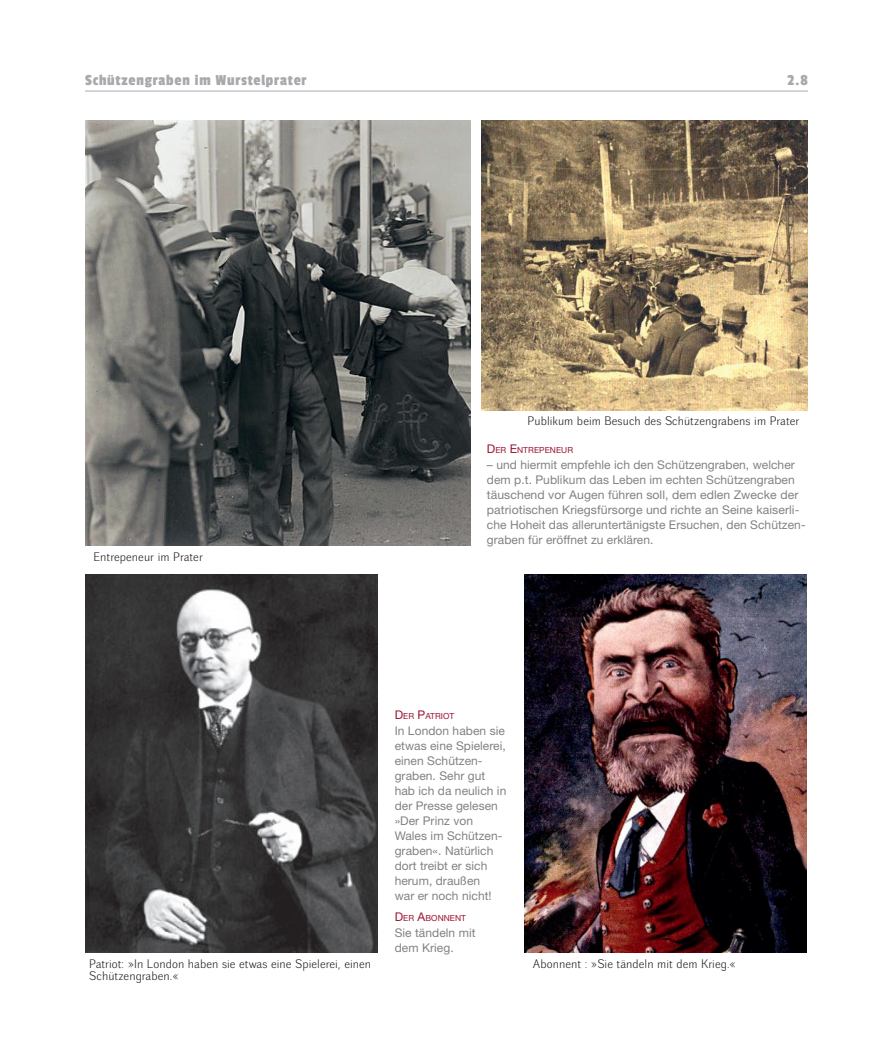
<style>
.page{position:relative;width:893px;height:1063px;background:#fff}
.page>*{position:absolute;margin:0;border:0;box-sizing:border-box;transform-origin:0 0}
.t1{font:16.05px "Passion One";letter-spacing:.05em;color:#a8a9ad}
.t2{font:12px/15px "Helvetica Neue";letter-spacing:.005em;color:#808285}
.t3{font:12px "Walbaum Grotesk 32 Pro";letter-spacing:.005em;color:#231f20}
.t4{font:8.4px "Helvetica Neue";letter-spacing:.005em;color:#9e1633}
.s1{font-size:12px}
</style>
<div class="page">
<hr style="left:85px;top:91px;width:723px;height:1px;background:#a8a9ad">
<img style="left:85px;top:120px;width:385px;height:426px">
<img style="left:481px;top:121px;width:327px;height:290px">
<img style="left:524px;top:574px;width:283px;height:378px">
<img style="left:85px;top:574px;width:293px;height:378px">
<h1 class="t1" style="left:85px;top:72px;width:223px">schützengraben im Wurstelprater</h1>
<h1 class="t1" style="left:787px;top:72px;width:22px">2.8</h1>
<p class="t3" style="left:528px;top:414px;width:273px">Publikum beim Besuch des Schützengrabens im Prater</p>
<p class="t3" style="left:94px;top:550px;width:111px">Entrepeneur im Prater</p>
<p class="t4" style="left:487px;top:445px;width:88px"><span class="s1">D</span>ER <span class="s1">E</span>NTREPENEUR</p>
<p class="t2" style="left:487px;top:457px;width:320px">– und hiermit empfehle ich den Schützengraben, welcher dem p.t. Publikum das Leben im echten Schützengraben täuschend vor Augen führen soll, dem edlen Zwecke der patriotischen Kriegsfürsorge und richte an Seine kaiserli&shy;che Hoheit das alleruntertänigste Ersuchen, den Schützen&shy;graben für eröffnet zu erklären.</p>
<p class="t4" style="left:395px;top:711px;width:61px"><span class="s1">D</span>ER <span class="s1">P</span>ATRIOT</p>
<p class="t2" style="left:395px;top:723px;width:113px">In London haben sie etwas eine Spielerei, einen Schützen&shy;graben. Sehr gut hab ich da neulich in der Presse gelesen »Der Prinz von<br>Wales im Schützen&shy;graben«. Natürlich dort treibt er sich herum, draußen<br>war er noch nicht!</p>
<p class="t4" style="left:395px;top:913px;width:73px"><span class="s1">D</span>ER <span class="s1">A</span>BONNENT</p>
<p class="t2" style="left:395px;top:925px;width:82px">Sie tändeln mit dem Krieg.</p>
<p class="t3" style="left:89px;top:957px;width:283px">Patriot: »In London haben sie etwas eine Spielerei, einen</p>
<p class="t3" style="left:533px;top:957px;width:205px">Abonnent : »Sie tändeln mit dem Krieg.«</p>
<p class="t3" style="left:89px;top:969px;width:91px">Schützengraben.«</p>
</div>
